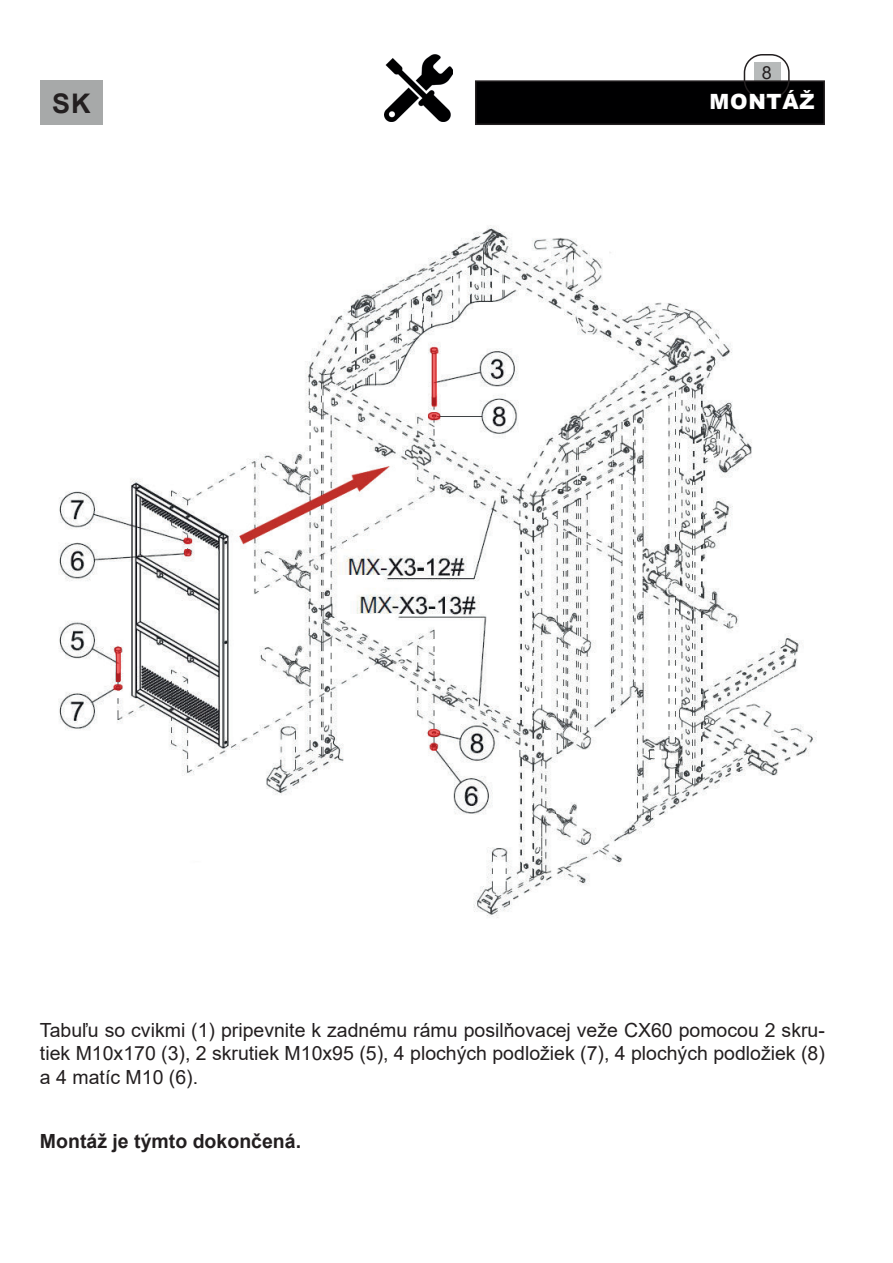
<style>
.page{position:relative;width:893px;height:1263px;background:#fff}
.page>*{position:absolute;margin:0;border:0;box-sizing:border-box;transform-origin:0 0}
.t1{font:700 27px "Arial";color:#231f20}
.t2{font:900 21px "Arial";letter-spacing:.035em;color:#fff}
.t3{font:19.5px/23.4px "Arial";color:#231f20;text-align:justify}
.t4{font:700 19.5px "Arial";color:#231f20}
.t5{font:18px "Arial";color:#231f20}
</style>
<div class="page">
<div style="left:754px;top:62px;width:26px;height:21px;background:#b7baba"></div>
<div style="left:476px;top:81px;width:348px;height:43px;background:#000001"></div>
<div style="left:475px;top:80px;width:350px;height:45px;border:2px solid #231f20"></div>
<div style="left:744px;top:54px;width:46px;height:45px;border:2px solid #231f20;border-radius:18px"></div>
<img style="left:384px;top:54px;width:68px;height:68px">
<div style="left:40px;top:80px;width:63px;height:45px;background:#a7a9a9"></div>
<img style="left:59px;top:225px;width:758px;height:693px">
<p class="t5" style="left:762px;top:60px;width:12px">8</p>
<h1 class="t1" style="left:52px;top:84px;width:40px">SK</h1>
<p class="t2" style="left:710px;top:87px;width:107px">MONTÁŽ</p>
<p class="t3" style="left:40px;top:1018px;width:786px">Tabuľu so cvikmi (1) pripevnite k zadnému rámu posilňovacej veže CX60 pomocou 2 skru&shy;tiek M10x170 (3), 2 skrutiek M10x95 (5), 4 plochých podložiek (7), 4 plochých podložiek (8) a 4 matíc M10 (6).</p>
<p class="t4" style="left:40px;top:1127px;width:263px">Montáž je týmto dokončená.</p>
</div>
